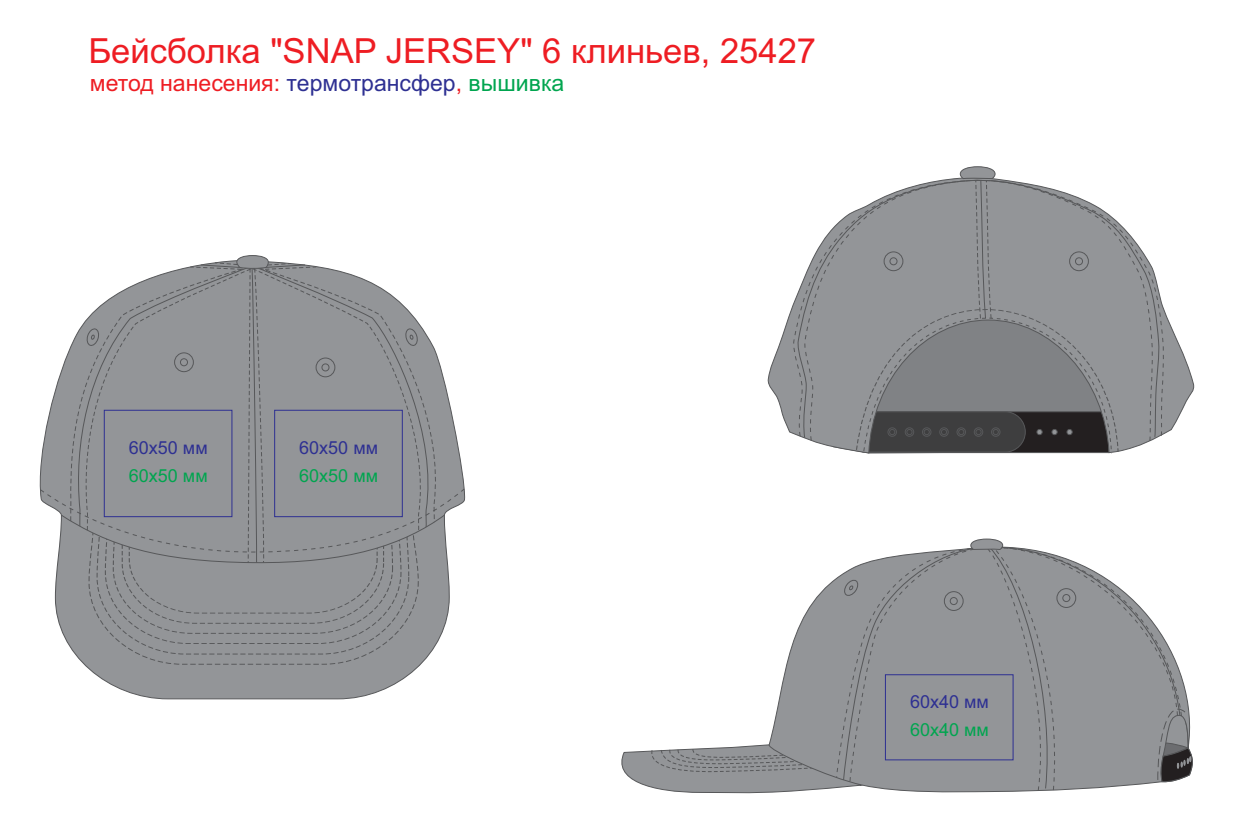
<style>
.page{position:relative;width:1234px;height:830px;background:#fff}
.page>*{position:absolute;margin:0;border:0;box-sizing:border-box;transform-origin:0 0}
.t1{font:34.58px "Arial";color:#ee1d23}
.t2{font:23.02px "Arial";color:#ee1d23}
.t3{font:18px "Arial";color:#2e3092}
.t4{font:18px "Arial";color:#00a54f}
.s1{color:#2e3092}
.s2{color:#00a54f}
</style>
<div class="page">
<svg style="left:1076px;top:562px;width:106px;height:216px"></svg>
<svg style="left:67px;top:643px;width:370px;height:56px;fill:#939598"></svg>
<svg style="left:88px;top:643px;width:331px;height:21px;background:#909295"></svg>
<svg style="left:96px;top:643px;width:313px;height:11px;background:#8f9194"></svg>
<svg style="left:621px;top:538px;width:455px;height:256px"></svg>
<svg style="left:39px;top:255px;width:426px;height:388px;background:#a0a1a4"></svg>
<svg style="left:1118px;top:678px;width:75px;height:104px;background:#8b8c8f"></svg>
<svg style="left:767px;top:309px;width:428px;height:144px"></svg>
<svg style="left:959px;top:166px;width:36px;height:11px"></svg>
<svg style="left:861px;top:442px;width:248px;height:11px;background:#3a393a"></svg>
<svg style="left:791px;top:177px;width:373px;height:260px;background:#959699"></svg>
<div style="left:104px;top:410px;width:128px;height:106px;border:1px solid #2e3092"></div>
<h1 class="t1" style="left:89px;top:37px;width:729px">Бейсболка "SNAP JERSEY" 6 клиньев, 25427</h1>
<p class="t2" style="left:90px;top:75px;width:476px">метод нанесения: <span class="s1">термотрансфер</span>, <span class="s2">вышивка</span></p>
<p class="t3" style="left:129px;top:440px;width:80px">60х50 мм</p>
<p class="t4" style="left:129px;top:468px;width:80px">60х50 мм</p>
<p class="t3" style="left:299px;top:440px;width:80px">60х50 мм</p>
<p class="t4" style="left:299px;top:468px;width:80px">60х50 мм</p>
<p class="t3" style="left:909px;top:694px;width:80px">60х40 мм</p>
<p class="t4" style="left:909px;top:722px;width:80px">60х40 мм</p>
</div>
